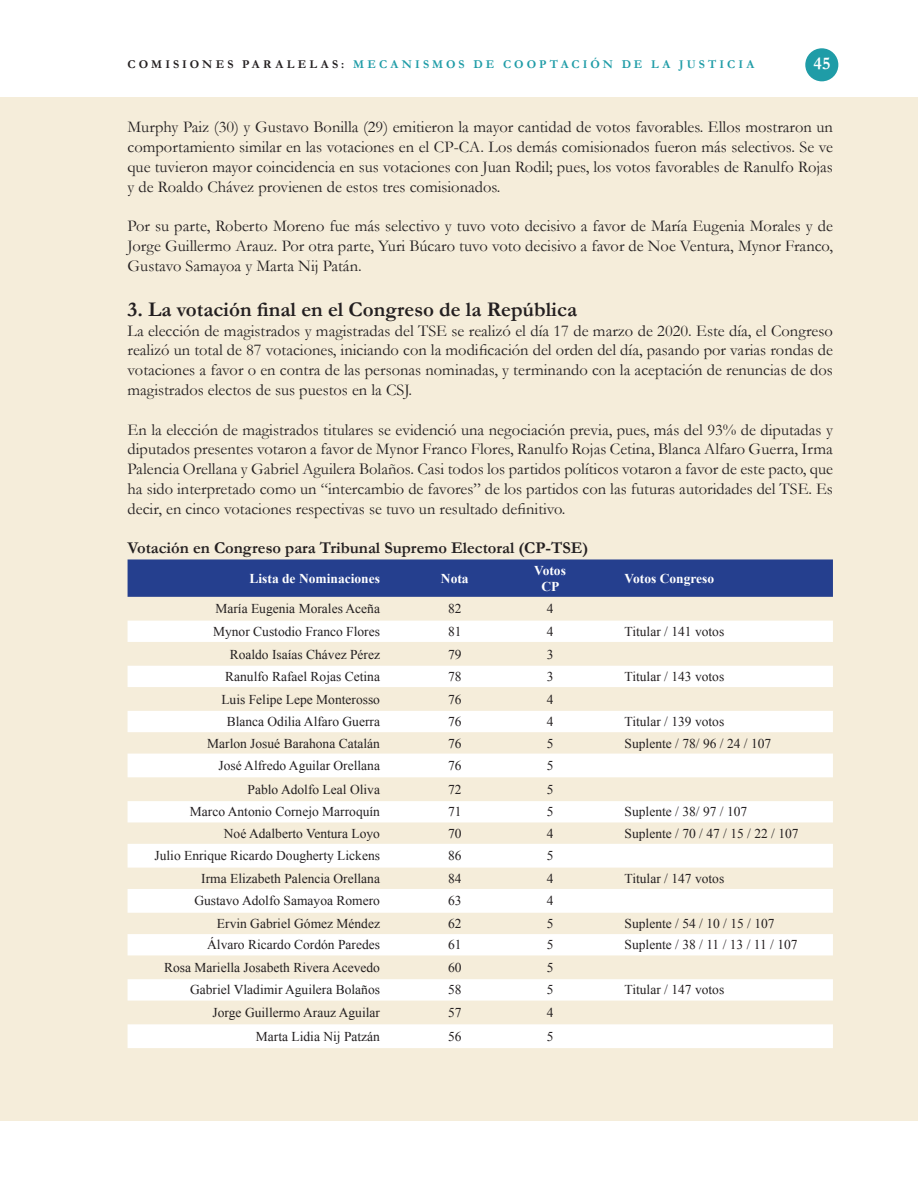
<style>
.page{position:relative;width:918px;height:1188px;background:#fff}
.page>*{position:absolute;margin:0;border:0;box-sizing:border-box;transform-origin:0 0}
.t1{font:700 21px "Garamond";color:#231f20}
.t2{font:700 18px "Garamond";color:#fff}
.t3{font:16.5px/19.8px "Garamond";color:#231f20;text-align:justify}
.t4{font:700 16.5px "Garamond";color:#231f20}
.t5{font:13.5px "Times New Roman";color:#231f20}
.t6{font:700 13.5px/16.2px "Times New Roman";color:#fff;text-align:center}
.t7{font:700 12px "Garamond";letter-spacing:.255em;color:#1f9ca7}
.s1{color:#231f20}
</style>
<div class="page">
<div style="left:805px;top:48px;width:33px;height:33px;background:#1f9ca7;border-radius:50%"></div>
<div style="left:0;top:97px;width:918px;height:1023px;background:#f5edda"></div>
<div style="left:128px;top:559px;width:705px;height:38px;background:#253f8e"></div>
<svg style="left:128px;top:621px;width:705px;height:427px;fill:#fff"></svg>
<p class="t7" style="left:128px;top:57px;width:628px"><span class="s1">COMISIONES PARALELAS:</span> MECANISMOS DE COOPTACIÓN DE LA JUSTICIA</p>
<p class="t2" style="left:814px;top:52px;width:18px">45</p>
<p class="t3" style="left:128px;top:117px;width:707px">Murphy Paiz (30) y Gustavo Bonilla (29) emitieron la mayor cantidad de votos favorables. Ellos mostraron un comportamiento similar en las votaciones en el CP-CA. Los demás comisionados fueron más selectivos. Se ve que tuvieron mayor coincidencia en sus votaciones con Juan Rodil; pues, los votos favorables de Ranulfo Rojas y de Roaldo Chávez provienen de estos tres comisionados.</p>
<p class="t3" style="left:128px;top:216px;width:707px">Por su parte, Roberto Moreno fue más selectivo y tuvo voto decisivo a favor de María Eugenia Morales y de Jorge Guillermo Arauz. Por otra parte, Yuri Búcaro tuvo voto decisivo a favor de Noe Ventura, Mynor Franco, Gustavo Samayoa y Marta Nij Patán.</p>
<p class="t1" style="left:128px;top:297px;width:451px">3. La votación final en el Congreso de la República</p>
<p class="t3" style="left:128px;top:320px;width:707px">La elección de magistrados y magistradas del TSE se realizó el día 17 de marzo de 2020. Este día, el Congreso realizó un total de 87 votaciones, iniciando con la modificación del orden del día, pasando por varias rondas de votaciones a favor o en contra de las personas nominadas, y terminando con la aceptación de renuncias de dos magistrados electos de sus puestos en la CSJ.</p>
<p class="t3" style="left:128px;top:419px;width:707px">En la elección de magistrados titulares se evidenció una negociación previa, pues, más del 93% de diputadas y diputados presentes votaron a favor de Mynor Franco Flores, Ranulfo Rojas Cetina, Blanca Alfaro Guerra, Irma Palencia Orellana y Gabriel Aguilera Bolaños. Casi todos los partidos políticos votaron a favor de este pacto, que ha sido interpretado como un “intercambio de favores” de los partidos con las futuras autoridades del TSE. Es decir, en cinco votaciones respectivas se tuvo un resultado definitivo.</p>
<p class="t4" style="left:128px;top:538px;width:462px">Votación en Congreso para Tribunal Supremo Electoral (CP-TSE)</p>
<p class="t6" style="left:250px;top:570px;width:132px">Lista de Nominaciones</p>
<p class="t6" style="left:441px;top:570px;width:29px">Nota</p>
<p class="t6" style="left:534px;top:562px;width:33px">Votos<br>CP</p>
<p class="t6" style="left:625px;top:570px;width:91px">Votos Congreso</p>
<p class="t5" style="left:215px;top:600px;width:166px">María Eugenia Morales Aceña</p>
<p class="t5" style="left:448px;top:600px;width:15px">82</p>
<p class="t5" style="left:547px;top:600px;width:8px">4</p>
<p class="t5" style="left:213px;top:622px;width:168px">Mynor Custodio Franco Flores</p>
<p class="t5" style="left:448px;top:622px;width:15px">81</p>
<p class="t5" style="left:547px;top:622px;width:8px">4</p>
<p class="t5" style="left:625px;top:622px;width:101px">Titular / 141 votos</p>
<p class="t5" style="left:230px;top:645px;width:152px">Roaldo Isaías Chávez Pérez</p>
<p class="t5" style="left:448px;top:645px;width:15px">79</p>
<p class="t5" style="left:547px;top:645px;width:8px">3</p>
<p class="t5" style="left:225px;top:667px;width:156px">Ranulfo Rafael Rojas Cetina</p>
<p class="t5" style="left:448px;top:667px;width:15px">78</p>
<p class="t5" style="left:547px;top:667px;width:8px">3</p>
<p class="t5" style="left:625px;top:667px;width:101px">Titular / 143 votos</p>
<p class="t5" style="left:221px;top:690px;width:160px">Luis Felipe Lepe Monterosso</p>
<p class="t5" style="left:448px;top:690px;width:15px">76</p>
<p class="t5" style="left:547px;top:690px;width:8px">4</p>
<p class="t5" style="left:227px;top:713px;width:155px">Blanca Odilia Alfaro Guerra</p>
<p class="t5" style="left:448px;top:713px;width:15px">76</p>
<p class="t5" style="left:547px;top:713px;width:8px">4</p>
<p class="t5" style="left:625px;top:713px;width:101px">Titular / 139 votos</p>
<p class="t5" style="left:207px;top:734px;width:174px">Marlon Josué Barahona Catalán</p>
<p class="t5" style="left:448px;top:734px;width:15px">76</p>
<p class="t5" style="left:547px;top:734px;width:8px">5</p>
<p class="t5" style="left:625px;top:734px;width:148px">Suplente / 78/ 96 / 24 / 107</p>
<p class="t5" style="left:218px;top:757px;width:163px">José Alfredo Aguilar Orellana</p>
<p class="t5" style="left:448px;top:757px;width:15px">76</p>
<p class="t5" style="left:547px;top:757px;width:8px">5</p>
<p class="t5" style="left:248px;top:780px;width:134px">Pablo Adolfo Leal Oliva</p>
<p class="t5" style="left:448px;top:780px;width:15px">72</p>
<p class="t5" style="left:547px;top:780px;width:8px">5</p>
<p class="t5" style="left:190px;top:803px;width:192px">Marco Antonio Cornejo Marroquín</p>
<p class="t5" style="left:448px;top:803px;width:15px">71</p>
<p class="t5" style="left:547px;top:803px;width:8px">5</p>
<p class="t5" style="left:625px;top:803px;width:124px">Suplente / 38/ 97 / 107</p>
<p class="t5" style="left:224px;top:824px;width:158px">Noé Adalberto Ventura Loyo</p>
<p class="t5" style="left:448px;top:824px;width:15px">70</p>
<p class="t5" style="left:547px;top:824px;width:8px">4</p>
<p class="t5" style="left:625px;top:824px;width:176px">Suplente / 70 / 47 / 15 / 22 / 107</p>
<p class="t5" style="left:155px;top:847px;width:227px">Julio Enrique Ricardo Dougherty Lickens</p>
<p class="t5" style="left:448px;top:847px;width:15px">86</p>
<p class="t5" style="left:547px;top:847px;width:8px">5</p>
<p class="t5" style="left:201px;top:869px;width:180px">Irma Elizabeth Palencia Orellana</p>
<p class="t5" style="left:448px;top:869px;width:15px">84</p>
<p class="t5" style="left:547px;top:869px;width:8px">4</p>
<p class="t5" style="left:625px;top:869px;width:101px">Titular / 147 votos</p>
<p class="t5" style="left:194px;top:892px;width:187px">Gustavo Adolfo Samayoa Romero</p>
<p class="t5" style="left:448px;top:892px;width:15px">63</p>
<p class="t5" style="left:547px;top:892px;width:8px">4</p>
<p class="t5" style="left:217px;top:914px;width:165px">Ervin Gabriel Gómez Méndez</p>
<p class="t5" style="left:448px;top:914px;width:15px">62</p>
<p class="t5" style="left:547px;top:914px;width:8px">5</p>
<p class="t5" style="left:625px;top:914px;width:152px">Suplente / 54 / 10 / 15 / 107</p>
<p class="t5" style="left:207px;top:936px;width:174px">Álvaro Ricardo Cordón Paredes</p>
<p class="t5" style="left:448px;top:936px;width:15px">61</p>
<p class="t5" style="left:547px;top:936px;width:8px">5</p>
<p class="t5" style="left:625px;top:936px;width:174px">Suplente / 38 / 11 / 13 / 11 / 107</p>
<p class="t5" style="left:164px;top:958px;width:217px">Rosa Mariella Josabeth Rivera Acevedo</p>
<p class="t5" style="left:448px;top:958px;width:15px">60</p>
<p class="t5" style="left:547px;top:958px;width:8px">5</p>
<p class="t5" style="left:190px;top:981px;width:191px">Gabriel Vladimir Aguilera Bolaños</p>
<p class="t5" style="left:448px;top:981px;width:15px">58</p>
<p class="t5" style="left:547px;top:981px;width:8px">5</p>
<p class="t5" style="left:625px;top:981px;width:101px">Titular / 147 votos</p>
<p class="t5" style="left:213px;top:1003px;width:169px">Jorge Guillermo Arauz Aguilar</p>
<p class="t5" style="left:448px;top:1003px;width:15px">57</p>
<p class="t5" style="left:547px;top:1003px;width:8px">4</p>
<p class="t5" style="left:256px;top:1027px;width:126px">Marta Lidia Nij Patzán</p>
<p class="t5" style="left:448px;top:1027px;width:15px">56</p>
<p class="t5" style="left:547px;top:1027px;width:8px">5</p>
</div>
